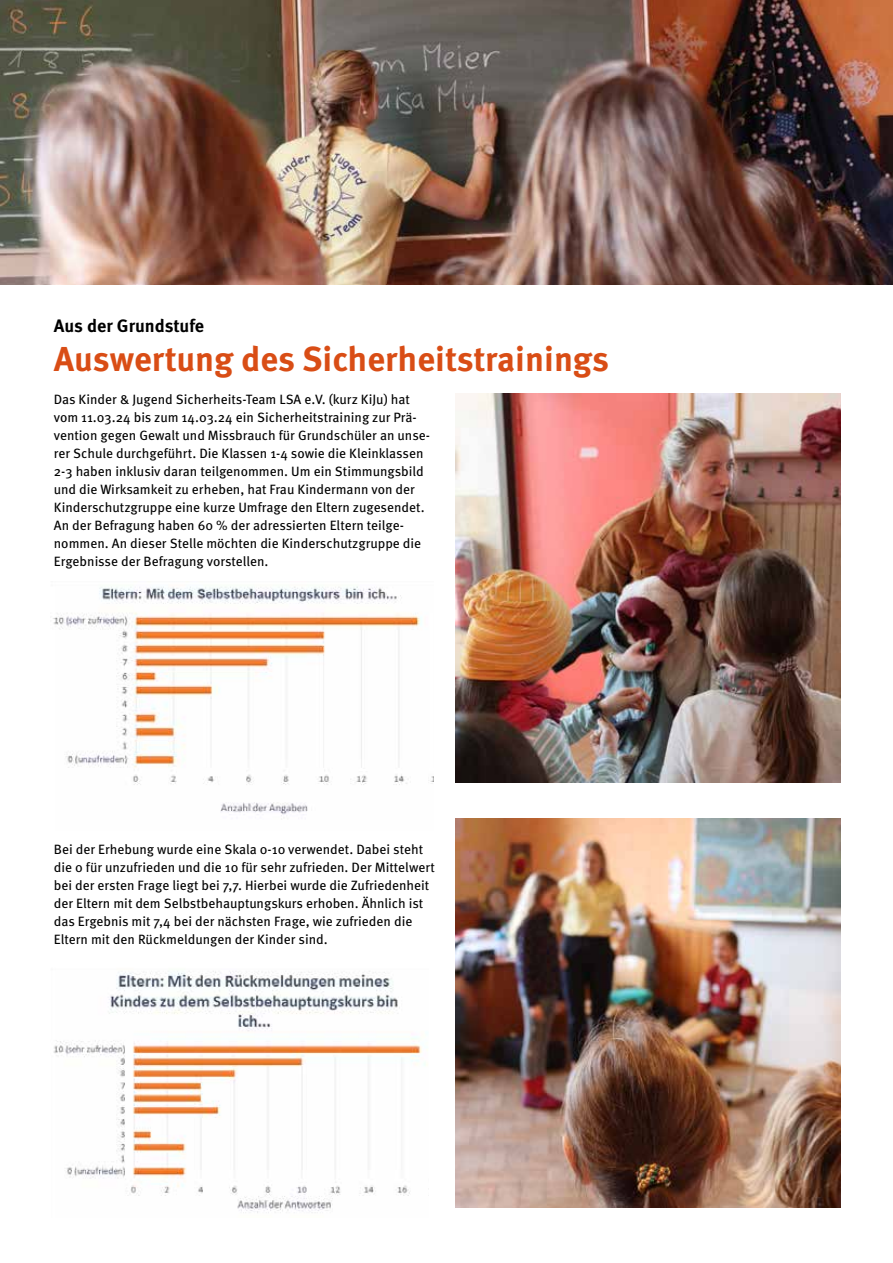
<style>
.page{position:relative;width:893px;height:1263px;background:#fff}
.page>*{position:absolute;margin:0;border:0;box-sizing:border-box;transform-origin:0 0}
.t1{font:700 34.5px "Meta Hebrew";color:#d94d15}
.t2{font:700 18px "Meta Hebrew";color:#000}
.t3{font:13.5px/18px "Meta Hebrew";color:#000}
</style>
<div class="page">
<img style="left:53px;top:586px;width:381px;height:232px">
<img style="left:53px;top:971px;width:375px;height:242px">
<img style="left:0;top:0;width:893px;height:285px">
<img style="left:455px;top:393px;width:385px;height:389px">
<img style="left:455px;top:818px;width:385px;height:390px">
<h2 class="t2" style="left:54px;top:314px;width:152px">Aus der Grundstufe</h2>
<h1 class="t1" style="left:54px;top:337px;width:557px">Auswertung des Sicherheitstrainings</h1>
<p class="t3" style="left:54px;top:391px;width:378px">Das Kinder &amp; Jugend Sicherheits-Team LSA e.V. (kurz KiJu) hat vom 11.03.24 bis zum 14.03.24 ein Sicherheitstraining zur Prä&shy;vention gegen Gewalt und Missbrauch für Grundschüler an unse&shy;rer Schule durchgeführt. Die Klassen 1-4 sowie die Kleinklassen 2-3 haben inklusiv daran teilgenommen. Um ein Stimmungsbild und die Wirksamkeit zu erheben, hat Frau Kindermann von der Kinderschutzgruppe eine kurze Umfrage den Eltern zugesendet.<br>An der Befragung haben 60 % der adressierten Eltern teilge&shy;nommen. An dieser Stelle möchten die Kinderschutzgruppe die Ergebnisse der Befragung vorstellen.</p>
<p class="t3" style="left:54px;top:841px;width:382px">Bei der Erhebung wurde eine Skala 0-10 verwendet. Dabei steht die 0 für unzufrieden und die 10 für sehr zufrieden. Der Mittelwert bei der ersten Frage liegt bei 7,7. Hierbei wurde die Zufriedenheit der Eltern mit dem Selbstbehauptungskurs erhoben. Ähnlich ist das Ergebnis mit 7,4 bei der nächsten Frage, wie zufrieden die Eltern mit den Rückmeldungen der Kinder sind.</p>
</div>
